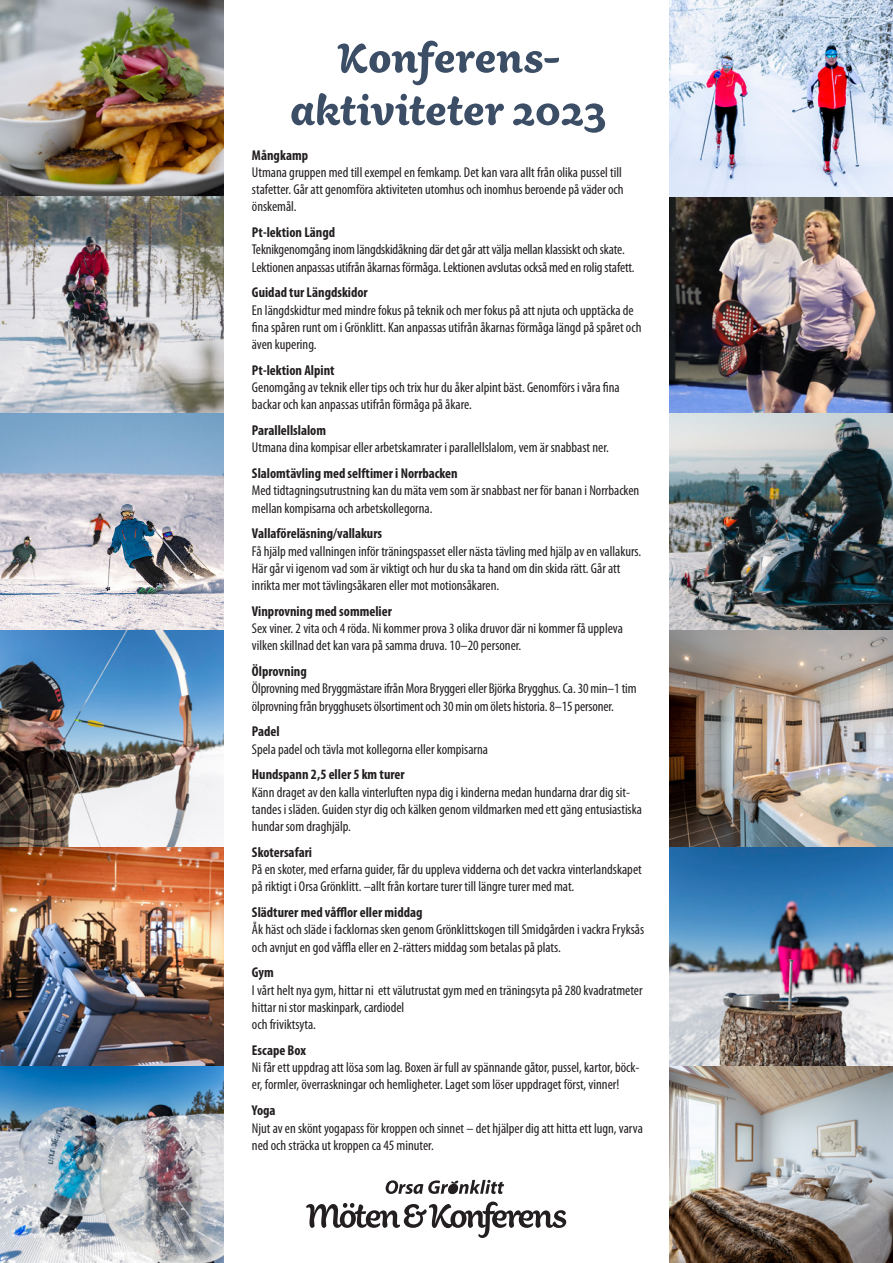
<style>
.page{position:relative;width:893px;height:1263px;background:#fff}
.page>*{position:absolute;margin:0;border:0;box-sizing:border-box;transform-origin:0 0}
.mellis{font:700 66px/52.5px "Aisha Latin";color:#3c4e66;text-align:center}
.t1{font:condensed 14.25px/17.2px "Myriad Pro";color:#231f20}
.t2{font:700 condensed 14.25px "Myriad Pro";color:#231f20}
</style>
<div class="page">
<img style="left:0;top:0;width:223px;height:1263px">
<img style="left:670px;top:0;width:223px;height:1067px">
<svg style="left:0;top:413px;width:223px;height:218px;background:#b1bbca"></svg>
<img style="left:670px;top:631px;width:223px;height:217px">
<img style="left:0;top:848px;width:223px;height:233px">
<img style="left:670px;top:1067px;width:223px;height:196px">
<svg style="left:306px;top:1201px;width:260px;height:37px"></svg>
<svg style="left:386px;top:1180px;width:118px;height:14px"></svg>
<p class="mellis" style="left:290px;top:24px;width:318px">Konferens&shy;aktiviteter 2023</p>
<p class="t2" style="left:252px;top:147px;width:58px">Mångkamp</p>
<p class="t1" style="left:252px;top:164px;width:373px">Utmana gruppen med till exempel en femkamp. Det kan vara allt från olika pussel till stafetter. Går att genomföra aktiviteten utomhus och inomhus beroende på väder och önskemål.</p>
<p class="t2" style="left:252px;top:224px;width:85px">Pt-lektion Längd</p>
<p class="t1" style="left:252px;top:241px;width:384px">Teknikgenomgång inom längdskidåkning där det går att välja mellan klassiskt och skate.<br>Lektionen anpassas utifrån åkarnas förmåga. Lektionen avslutas också med en rolig stafett.</p>
<p class="t2" style="left:252px;top:285px;width:117px">Guidad tur Längdskidor</p>
<p class="t1" style="left:252px;top:302px;width:391px">En längdskidtur med mindre fokus på teknik och mer fokus på att njuta och upptäcka de fina spåren runt om i Grönklitt. Kan anpassas utifrån åkarnas förmåga längd på spåret och även kupering.</p>
<p class="t2" style="left:252px;top:362px;width:84px">Pt-lektion Alpint</p>
<p class="t1" style="left:252px;top:379px;width:369px">Genomgång av teknik eller tips och trix hur du åker alpint bäst. Genomförs i våra fina backar och kan anpassas utifrån förmåga på åkare.</p>
<p class="t2" style="left:252px;top:422px;width:76px">Parallellslalom</p>
<p class="t1" style="left:252px;top:439px;width:358px">Utmana dina kompisar eller arbetskamrater i parallellslalom, vem är snabbast ner.</p>
<p class="t2" style="left:252px;top:465px;width:207px">Slalomtävling med selftimer i Norrbacken</p>
<p class="t1" style="left:252px;top:482px;width:389px">Med tidtagningsutrustning kan du mäta vem som är snabbast ner för banan i Norrbacken mellan kompisarna och arbetskollegorna.</p>
<p class="t2" style="left:252px;top:526px;width:132px">Vallaföreläsning/vallakurs</p>
<p class="t1" style="left:252px;top:543px;width:391px">Få hjälp med vallningen inför träningspasset eller nästa tävling med hjälp av en vallakurs.<br>Här går vi igenom vad som är viktigt och hur du ska ta hand om din skida rätt. Går att inrikta mer mot tävlingsåkaren eller mot motionsåkaren.</p>
<p class="t2" style="left:252px;top:603px;width:141px">Vinprovning med sommelier</p>
<p class="t1" style="left:252px;top:620px;width:372px">Sex viner. 2 vita och 4 röda. Ni kommer prova 3 olika druvor där ni kommer få uppleva vilken skillnad det kan vara på samma druva. 10–20 personer.</p>
<p class="t2" style="left:252px;top:663px;width:56px">Ölprovning</p>
<p class="t1" style="left:252px;top:680px;width:386px">Ölprovning med Bryggmästare ifrån Mora Bryggeri eller Björka Brygghus. Ca. 30 min–1 tim ölprovning från brygghusets ölsortiment och 30 min om ölets historia. 8–15 personer.</p>
<p class="t2" style="left:252px;top:724px;width:29px">Padel</p>
<p class="t1" style="left:252px;top:741px;width:238px">Spela padel och tävla mot kollegorna eller kompisarna</p>
<p class="t2" style="left:252px;top:767px;width:154px">Hundspann 2,5 eller 5 km turer</p>
<p class="t1" style="left:252px;top:784px;width:392px">Känn draget av den kalla vinterluften nypa dig i kinderna medan hundarna drar dig sit&shy;tandes i släden. Guiden styr dig och kälken genom vildmarken med ett gäng entusiastiska hundar som draghjälp.</p>
<p class="t2" style="left:252px;top:844px;width:62px">Skotersafari</p>
<p class="t1" style="left:252px;top:861px;width:391px">På en skoter, med erfarna guider, får du uppleva vidderna och det vackra vinterlandskapet på riktigt i Orsa Grönklitt. –allt från kortare turer till längre turer med mat.</p>
<p class="t2" style="left:252px;top:905px;width:172px">Slädturer med våfflor eller middag</p>
<p class="t1" style="left:252px;top:921px;width:394px">Åk häst och släde i facklornas sken genom Grönklittskogen till Smidgården i vackra Fryksås och avnjut en god våffla eller en 2-rätters middag som betalas på plats.</p>
<p class="t2" style="left:252px;top:965px;width:23px">Gym</p>
<p class="t1" style="left:252px;top:982px;width:392px">I vårt helt nya gym, hittar ni ett välutrustat gym med en träningsyta på 280 kvadratmeter hittar ni stor maskinpark, cardiodel</p>
<p class="t1" style="left:252px;top:1016px;width:66px">och friviktsyta.</p>
<p class="t2" style="left:252px;top:1042px;width:56px">Escape Box</p>
<p class="t1" style="left:252px;top:1059px;width:389px">Ni får ett uppdrag att lösa som lag. Boxen är full av spännande gåtor, pussel, kartor, böck&shy;er, formler, överraskningar och hemligheter. Laget som löser uppdraget först, vinner!</p>
<p class="t2" style="left:252px;top:1103px;width:25px">Yoga</p>
<p class="t1" style="left:252px;top:1119px;width:392px">Njut av en skönt yogapass för kroppen och sinnet – det hjälper dig att hitta ett lugn, varva ned och sträcka ut kroppen ca 45 minuter.</p>
</div>
